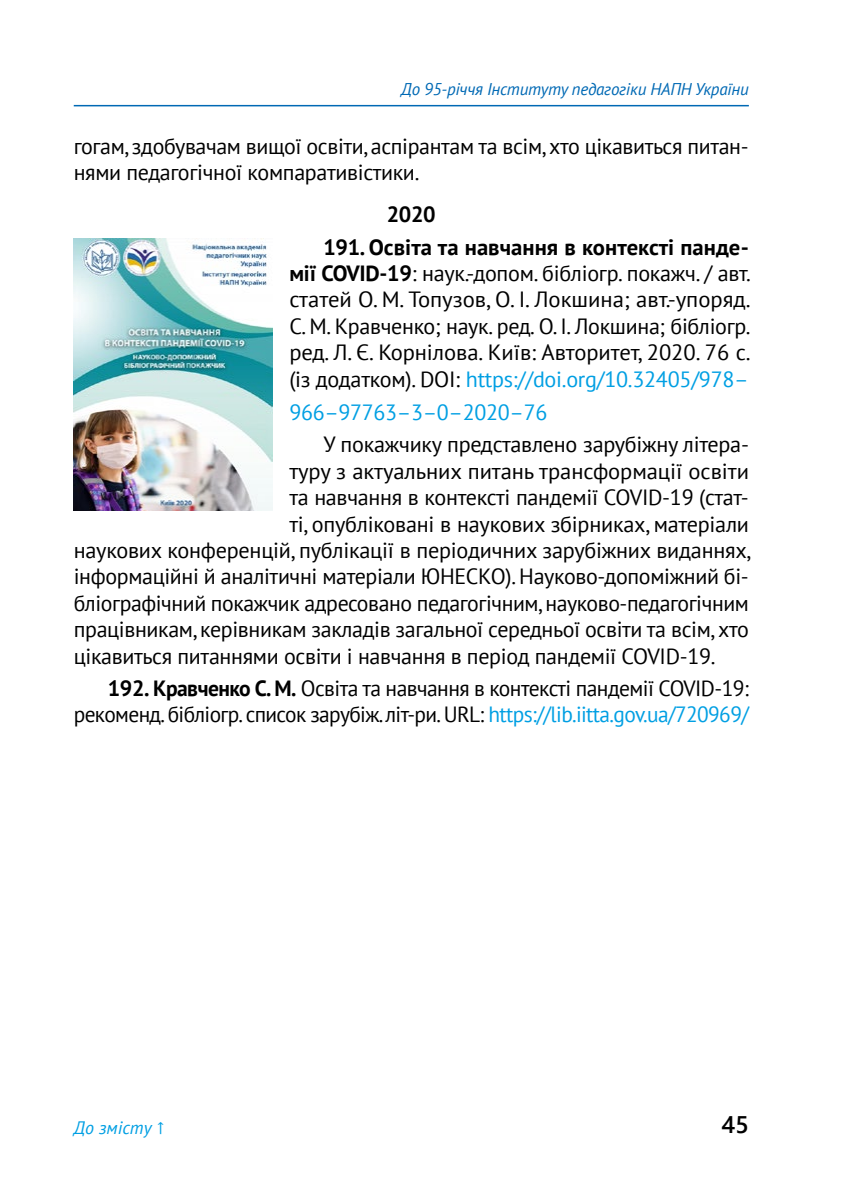
<style>
.page{position:relative;width:851px;height:1191px;background:#fff}
.page>*{position:absolute;margin:0;border:0;box-sizing:border-box;transform-origin:0 0}
.t1{font:600 24px "Segoe UI";color:#000}
.t2{font:22px/26.4px "PT Sans";letter-spacing:-.015em;color:#000}
.t3{font:700 22px/32px "PT Sans";color:#000}
.t4{font:22px "PT Sans";letter-spacing:-.015em;color:#009fe3}
.t5{font:italic 18px "PT Sans";color:#009fe3}
.t6{font:italic 17px "PT Sans";letter-spacing:-.015em;color:#0069b4}
.s1{font-weight:700}
.s2{color:#009fe3}
</style>
<div class="page">
<hr style="left:74px;top:105px;width:674px;height:1px;background:#0069b4">
<img style="left:74px;top:238px;width:198px;height:272px">
<p class="t6" style="left:401px;top:78px;width:349px">До 95-річчя Інституту педагогіки НАПН України</p>
<p class="t2" style="left:74px;top:132px;width:676px">гогам, здобувачам вищої освіти, аспірантам та всім, хто цікавиться питан&shy;нями педагогічної компаративістики.</p>
<p class="t3" style="left:323px;top:198px;width:427px;text-indent:63px">2020<br>191. Освіта та навчання в контексті панде-</p>
<p class="t2" style="left:289px;top:259px;width:463px;text-align:justify"><span class="s1">мії COVID‑19</span>: наук.-допом. бібліогр. покажч. / авт. статей О. М. Топузов, О. І. Локшина; авт.-упоряд.<br>С. М. Кравченко; наук. ред. О. І. Локшина; бібліогр. ред. Л. Є. Корнілова. Київ: Авторитет, 2020. 76 с. (із додатком). DOI: <span class="s2">https://doi.org/10.32405/978–</span></p>
<p class="t4" style="left:289px;top:398px;width:259px">966–97763–3–0–2020–76</p>
<p class="t2" style="left:323px;top:431px;width:427px">У покажчику представлено зарубіжну літера-</p>
<p class="t2" style="left:289px;top:457px;width:461px">туру з актуальних питань трансформації освіти</p>
<p class="t2" style="left:289px;top:483px;width:461px">та навчання в контексті пандемії COVID‑19 (стат-</p>
<p class="t2" style="left:289px;top:510px;width:461px">ті, опубліковані в наукових збірниках, матеріали</p>
<p class="t2" style="left:74px;top:536px;width:678px">наукових конференцій, публікації в періодичних зарубіжних виданнях,</p>
<p class="t2" style="left:74px;top:563px;width:676px">інформаційні й аналітичні матеріали ЮНЕСКО). Науково-допоміжний бі-</p>
<p class="t2" style="left:74px;top:589px;width:676px">бліографічний покажчик адресовано педагогічним, науково-педагогічним</p>
<p class="t2" style="left:74px;top:615px;width:676px">працівникам, керівникам закладів загальної середньої освіти та всім, хто</p>
<p class="t2" style="left:74px;top:642px;width:643px">цікавиться питаннями освіти і навчання в період пандемії COVID‑19.</p>
<p class="t2" style="left:74px;top:674px;width:676px;text-align:right"><span class="s1">192. Кравченко С. М.</span> Освіта та навчання в контексті пандемії COVID‑19: рекоменд. бібліогр. список зарубіж. літ-ри. URL: <span class="s2">https://lib.iitta.gov.ua/720969/</span></p>
<p class="t5" style="left:74px;top:1116px;width:93px">До змісту ↑</p>
<p class="t1" style="left:721px;top:1101px;width:29px">45</p>
</div>
